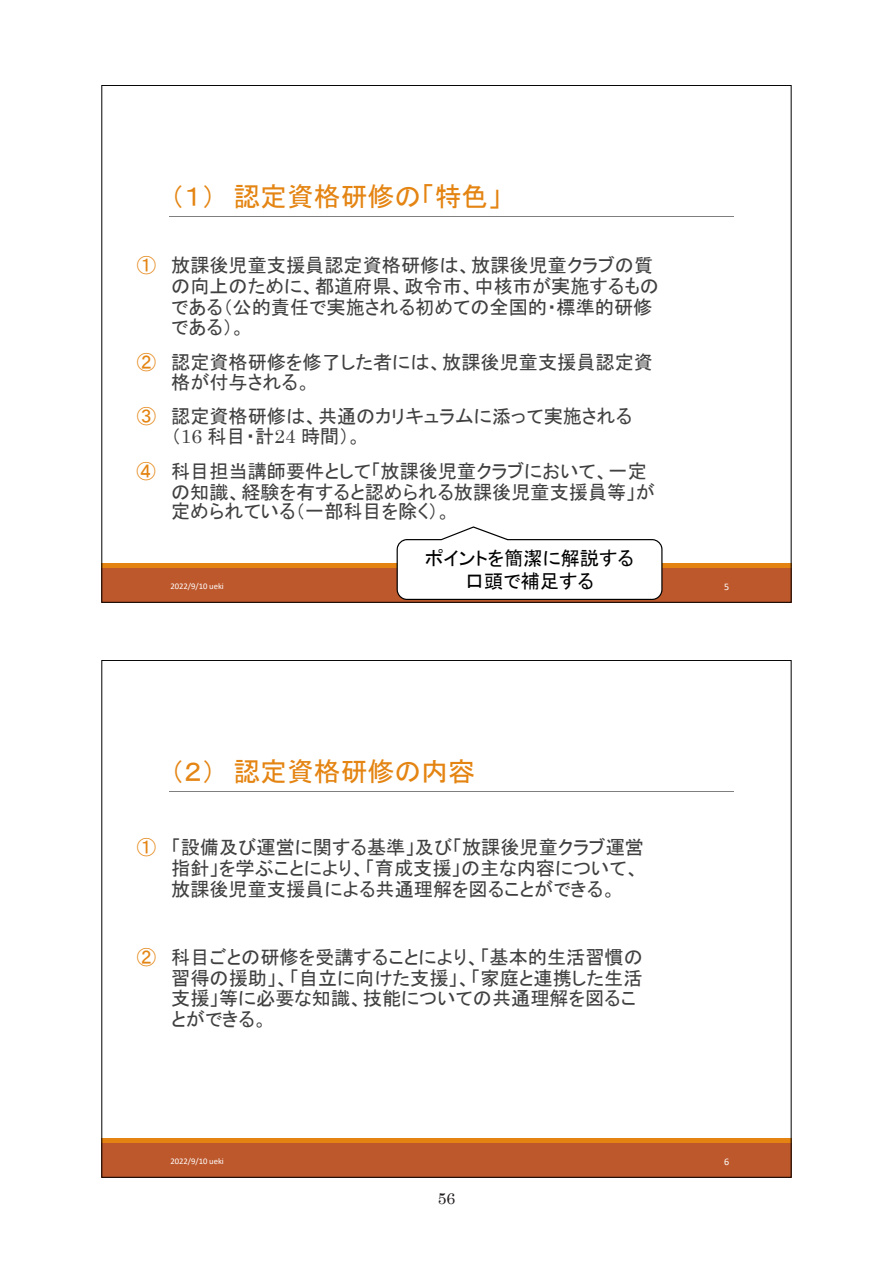
<style>
.page{position:relative;width:893px;height:1263px;background:#fff}
.page>*{position:absolute;margin:0;border:0;box-sizing:border-box;transform-origin:0 0}
.t1{font:26.85px "MS P Gothic";color:#e48412}
.t2{font:19.2px/20.7px "MS P Gothic";color:#404040}
.t3{font:19.2px "MS P Gothic";color:#000}
.t4{font:15.75px "Century";color:#231f20}
.t5{font:10.05px "Calibri";color:#fff}
.t6{font:8.55px "Calibri";color:#fff}
.s1{color:#e48412}
.s2{font-family:"Century"}
</style>
<div class="page">
<div style="left:101px;top:568px;width:691px;height:35px;background:#bd582c"></div>
<div style="left:101px;top:563px;width:691px;height:5px;background:#e48312"></div>
<hr style="left:169px;top:216px;width:564px;height:1px;background:#7f7f7f">
<svg style="left:397px;top:526px;width:265px;height:74px"></svg>
<div style="left:101px;top:1143px;width:691px;height:35px;background:#bd582c"></div>
<div style="left:101px;top:1138px;width:691px;height:5px;background:#e48312"></div>
<hr style="left:169px;top:791px;width:564px;height:1px;background:#7f7f7f">
<h1 class="t1" style="left:170px;top:183px;width:333px">（１） 認定資格研修の「特色」</h1>
<p class="t2" style="left:171px;top:255px;width:489px;text-indent:-35px"><span class="s1">①</span> 放課後児童支援員認定資格研修は、放課後児童クラブの質の向上のために、都道府県、政令市、中核市が実施するものである（公的責任で実施される初めての全国的・標準的研修である）。</p>
<p class="t2" style="left:171px;top:351px;width:483px;text-indent:-35px"><span class="s1">②</span> 認定資格研修を修了した者には、放課後児童支援員認定資格が付与される。</p>
<p class="t2" style="left:171px;top:406px;width:463px;line-height:20px;text-indent:-35px"><span class="s1">③</span> 認定資格研修は、共通のカリキュラムに添って実施される（<span class="s2">16</span> 科目・計<span class="s2">24</span> 時間）。</p>
<p class="t2" style="left:171px;top:461px;width:485px;line-height:20px;text-indent:-35px"><span class="s1">④</span> 科目担当講師要件として「放課後児童クラブにおいて、一定の知識、経験を有すると認められる放課後児童支援員等」が定められている（一部科目を除く）。</p>
<p class="t3" style="left:425px;top:548px;width:210px">ポイントを簡潔に解説する</p>
<p class="t6" style="left:170px;top:581px;width:55px">2022/9/10 ueki</p>
<p class="t3" style="left:465px;top:571px;width:130px">口頭で補足する</p>
<h1 class="t1" style="left:170px;top:758px;width:306px">（２） 認定資格研修の内容</h1>
<p class="t2" style="left:171px;top:837px;width:474px;text-indent:-35px"><span class="s1">①</span> 「設備及び運営に関する基準」及び「放課後児童クラブ運営指針」を学ぶことにより、「育成支援」の主な内容について、放課後児童支援員による共通理解を図ることができる。</p>
<p class="t2" style="left:171px;top:947px;width:473px;text-indent:-35px"><span class="s1">②</span> 科目ごとの研修を受講することにより、「基本的生活習慣の習得の援助」、「自立に向けた支援」、「家庭と連携した生活支援」等に必要な知識、技能についての共通理解を図ることができる。</p>
<p class="t5" style="left:724px;top:579px;width:7px">5</p>
<p class="t6" style="left:170px;top:1155px;width:55px">2022/9/10 ueki</p>
<p class="t5" style="left:724px;top:1154px;width:7px">6</p>
<p class="t4" style="left:438px;top:1185px;width:19px">56</p>
</div>
